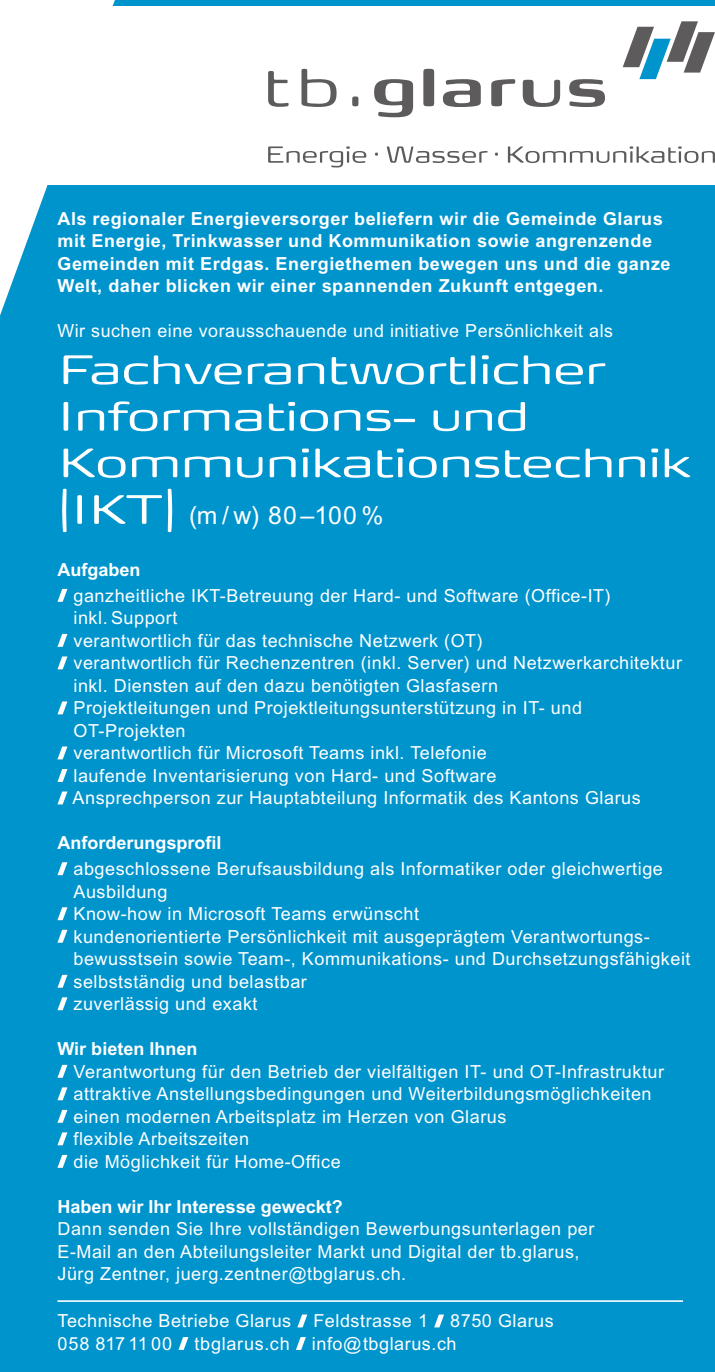
<style>
.page{position:relative;width:715px;height:1372px;background:#fff}
.page>*{position:absolute;margin:0;border:0;box-sizing:border-box;transform-origin:0 0}
.t1{font:300 51.75px/46.6px "FP Head Pro";color:#fff}
.t2{font:24.75px "Arial MT Std";color:#fff}
.t3{font:18px/22.5px "Arial MT Std";letter-spacing:.03em;color:#fff}
.t4{font:700 18px/22.5px "Arial MT Std";letter-spacing:.03em;color:#fff}
.t5{font:700 18px "Arial MT Std";color:#fff}
.s1{font-family:"FP Head Pro";font-weight:300;font-size:51.75px}
</style>
<div class="page">
<div style="left:0;top:0;width:714px;height:1371px;background:#0094cd"></div>
<svg style="left:57px;top:589px;width:10px;height:13px"></svg>
<svg style="left:57px;top:634px;width:10px;height:13px"></svg>
<svg style="left:57px;top:656px;width:10px;height:13px"></svg>
<svg style="left:57px;top:701px;width:10px;height:13px"></svg>
<svg style="left:57px;top:746px;width:10px;height:13px"></svg>
<svg style="left:57px;top:769px;width:10px;height:13px"></svg>
<svg style="left:57px;top:791px;width:10px;height:13px"></svg>
<svg style="left:57px;top:862px;width:10px;height:13px"></svg>
<svg style="left:57px;top:907px;width:10px;height:13px"></svg>
<svg style="left:57px;top:929px;width:10px;height:13px"></svg>
<svg style="left:57px;top:974px;width:10px;height:13px"></svg>
<svg style="left:57px;top:997px;width:10px;height:13px"></svg>
<svg style="left:57px;top:1064px;width:10px;height:13px"></svg>
<svg style="left:57px;top:1087px;width:10px;height:13px"></svg>
<svg style="left:57px;top:1109px;width:10px;height:13px"></svg>
<svg style="left:57px;top:1132px;width:10px;height:13px"></svg>
<svg style="left:57px;top:1154px;width:10px;height:13px"></svg>
<hr style="left:57px;top:1300px;width:625px;height:1px;background:#fff">
<svg style="left:297px;top:1314px;width:10px;height:13px"></svg>
<svg style="left:434px;top:1314px;width:10px;height:13px"></svg>
<svg style="left:178px;top:1336px;width:10px;height:13px"></svg>
<svg style="left:296px;top:1336px;width:10px;height:13px"></svg>
<div style="left:0;top:6px;width:714px;height:179px;background:#fff"></div>
<svg style="left:622px;top:21px;width:92px;height:58px"></svg>
<svg style="left:268px;top:71px;width:20px;height:36px"></svg>
<svg style="left:301px;top:69px;width:35px;height:38px"></svg>
<div style="left:352px;top:96px;width:6px;height:10px;background:#5d5b5c;border-radius:50%"></div>
<svg style="left:374px;top:79px;width:39px;height:38px"></svg>
<svg style="left:423px;top:69px;width:11px;height:37px"></svg>
<svg style="left:442px;top:79px;width:38px;height:28px"></svg>
<svg style="left:491px;top:79px;width:24px;height:27px"></svg>
<svg style="left:522px;top:80px;width:38px;height:27px"></svg>
<svg style="left:569px;top:79px;width:35px;height:28px"></svg>
<svg style="left:268px;top:146px;width:98px;height:21px"></svg>
<svg style="left:386px;top:146px;width:101px;height:17px"></svg>
<svg style="left:507px;top:146px;width:207px;height:17px"></svg>
<p class="t4" style="left:57px;top:207px;width:614px">Als regionaler Energieversorger beliefern wir die Gemeinde Glarus mit Energie, Trinkwasser und Kommunikation sowie angrenzende Gemeinden mit Erdgas. Energiethemen bewegen uns und die ganze Welt, daher blicken wir einer spannenden Zukunft entgegen.</p>
<p class="t3" style="left:57px;top:320px;width:557px">Wir suchen eine vorausschauende und initiative Persönlichkeit als</p>
<h1 class="t1" style="left:59px;top:341px;width:633px">Fachverantwortlicher<br>Informations- und<br>Kommunikationstechnik</h1>
<h2 class="t2" style="left:57px;top:501px;width:327px"><span class="s1">(IKT)</span> (m / w) 80 –100 %</h2>
<p class="t5" style="left:57px;top:559px;width:84px">Aufgaben</p>
<p class="t3" style="left:72px;top:584px;width:610px">ganzheitliche IKT-Betreuung der Hard- und Software (Office-IT)<br>inkl. Support<br>verantwortlich für das technische Netzwerk (OT)<br>verantwortlich für Rechenzentren (inkl. Server) und Netzwerkarchitektur inkl. Diensten auf den dazu benötigten Glasfasern<br>Projektleitungen und Projektleitungsunterstützung in IT- und OT-Projekten<br>verantwortlich für Microsoft Teams inkl. Telefonie<br>laufende Inventarisierung von Hard- und Software<br>Ansprechperson zur Hauptabteilung Informatik des Kantons Glarus</p>
<p class="t5" style="left:57px;top:832px;width:165px">Anforderungsprofil</p>
<p class="t3" style="left:73px;top:857px;width:618px">abgeschlossene Berufsausbildung als Informatiker oder gleichwertige Ausbildung<br>Know-how in Microsoft Teams erwünscht<br>kundenorientierte Persönlichkeit mit ausgeprägtem Verantwortungs&shy;bewusstsein sowie Team-, Kommunikations- und Durchsetzungsfähigkeit selbstständig und belastbar<br>zuverlässig und exakt</p>
<p class="t5" style="left:57px;top:1038px;width:141px">Wir bieten Ihnen</p>
<p class="t3" style="left:73px;top:1060px;width:592px">Verantwortung für den Betrieb der vielfältigen IT- und OT-Infrastruktur attraktive Anstellungsbedingungen und Weiterbildungsmöglichkeiten einen modernen Arbeitsplatz im Herzen von Glarus<br>flexible Arbeitszeiten<br>die Möglichkeit für Home-Office</p>
<p class="t5" style="left:57px;top:1195px;width:287px">Haben wir Ihr Interesse geweckt?</p>
<p class="t3" style="left:57px;top:1217px;width:538px">Dann senden Sie Ihre vollständigen Bewerbungsunterlagen per<br>E-Mail an den Abteilungsleiter Markt und Digital der tb.glarus,<br>Jürg Zentner, juerg.zentner@tbglarus.ch.</p>
<p class="t3" style="left:57px;top:1309px;width:497px">Technische Betriebe Glarus Feldstrasse 1 8750 Glarus<br>058 817 11 00 tbglarus.ch info@tbglarus.ch</p>
</div>
